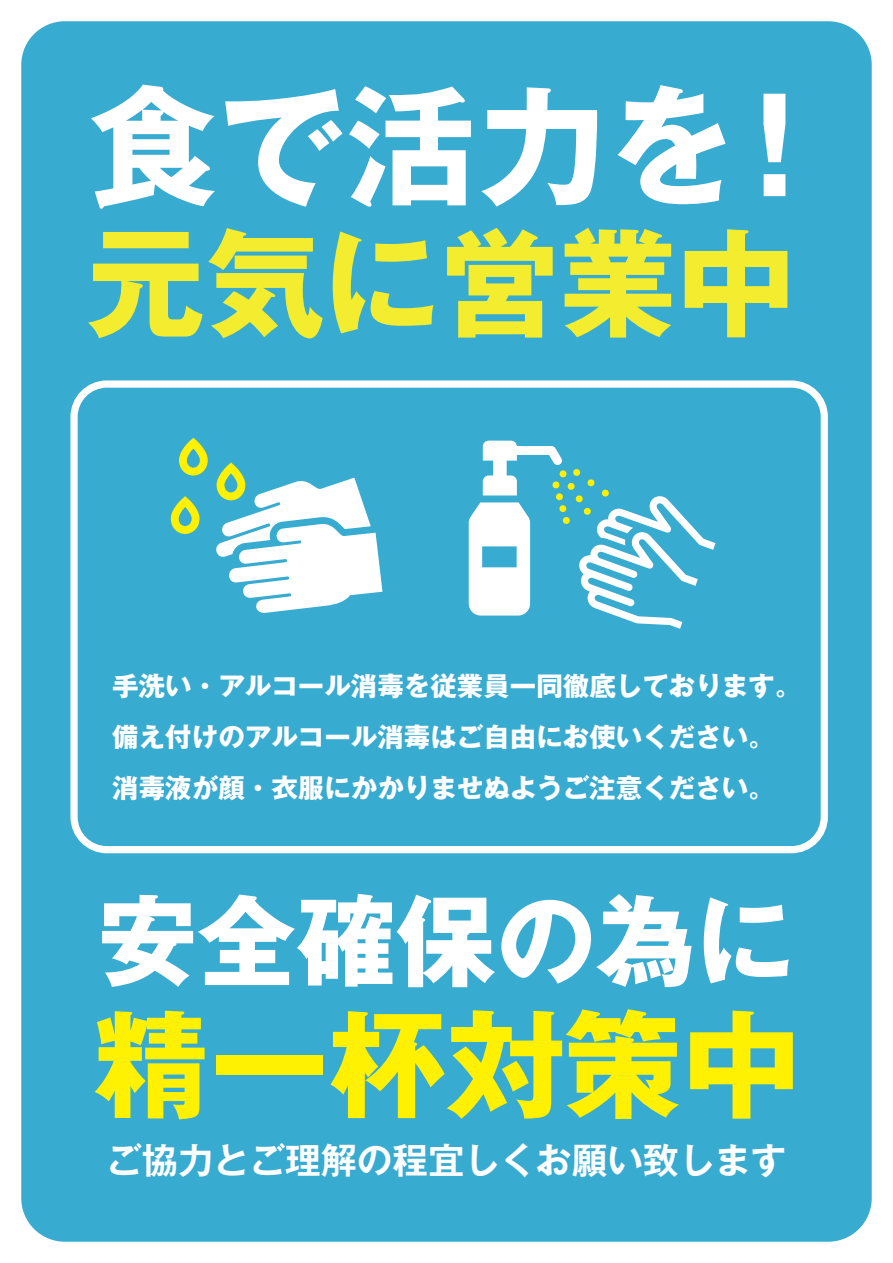
<style>
.page{position:relative;width:893px;height:1263px;background:#fff}
.page>*{position:absolute;margin:0;border:0;box-sizing:border-box;transform-origin:0 0}
.t1{font:700 130.05px "Gothic MB101 Pr 5";color:#fff}
.t2{font:700 118.05px "Gothic MB101 Pr 5";color:#f4ed2f}
.t3{font:700 118.05px "Gothic MB101 Pr 5";color:#fff101}
.t4{font:700 99.6px "Gothic MB101 Pr 5";color:#fff}
.t5{font:700 35.85px "Gothic MB101 Pr 5 De";color:#fff}
.t6{font:700 26.55px/50.7px "Gothic MB101 Pr 5";color:#fff}
</style>
<div class="page">
<div style="left:21px;top:21px;width:851px;height:1221px;background:#38abd0;border-radius:44px"></div>
<div style="left:70px;top:380px;width:758px;height:473px;border:7px solid #fff;border-radius:33px"></div>
<svg style="left:179px;top:438px;width:29px;height:38px"></svg>
<svg style="left:171px;top:496px;width:29px;height:38px"></svg>
<svg style="left:216px;top:462px;width:166px;height:151px"></svg>
<svg style="left:469px;top:441px;width:246px;height:188px"></svg>
<h1 class="t1" style="left:87px;top:39px;width:754px">食で活力を！</h1>
<h2 class="t2" style="left:87px;top:186px;width:709px">元気に営業中</h2>
<p class="t6" style="left:112px;top:659px;width:691px">手洗い・アルコール消毒を従業員一同徹底しております。備え付けのアルコール消毒はご自由にお使いください。消毒液が顔・衣服にかかりませぬようご注意ください。</p>
<h3 class="t4" style="left:98px;top:859px;width:699px">安全確保の為に</h3>
<h2 class="t3" style="left:92px;top:967px;width:709px">精一杯対策中</h2>
<h3 class="t5" style="left:106px;top:1130px;width:682px">ご協力とご理解の程宜しくお願い致します</h3>
</div>
